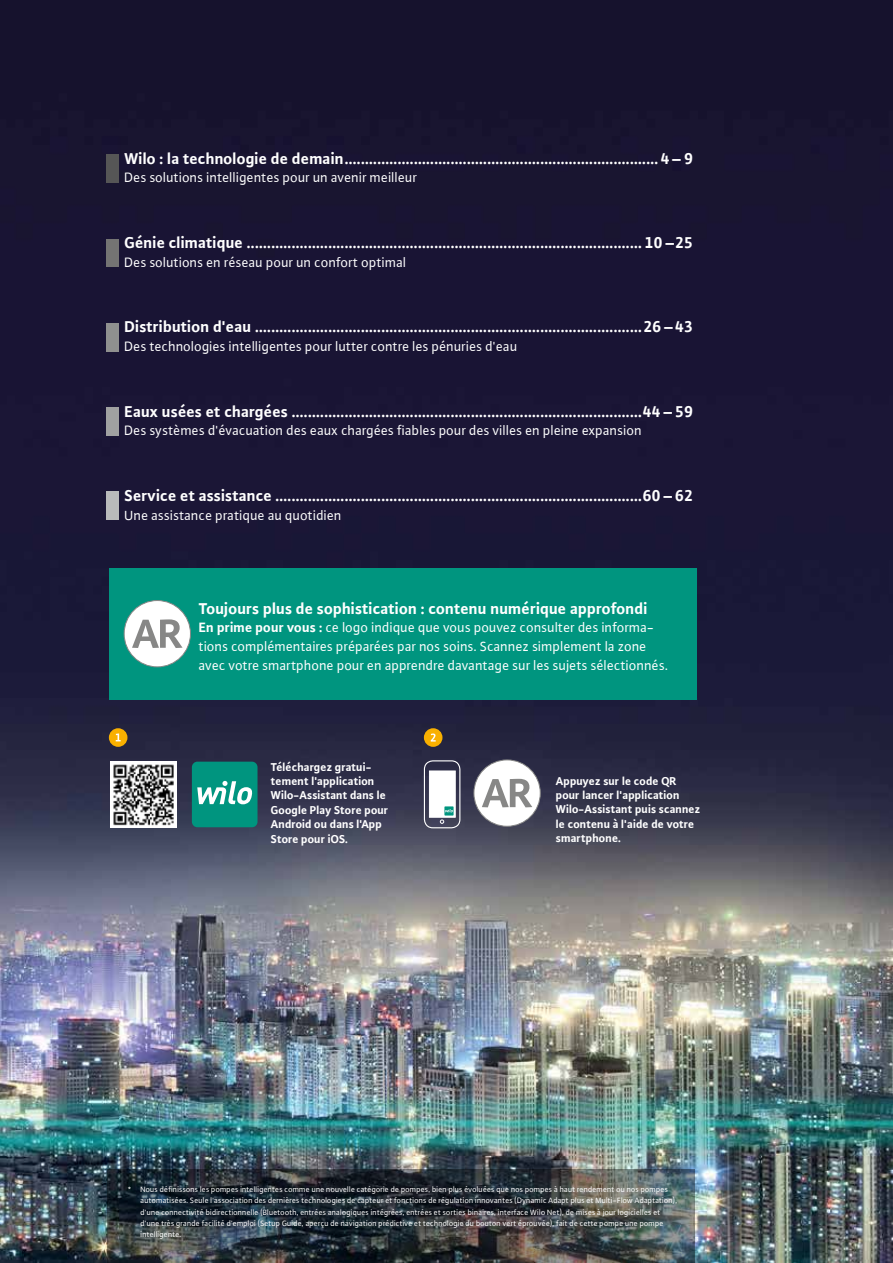
<style>
.page{position:relative;width:893px;height:1263px;background:#fff}
.page>*{position:absolute;margin:0;border:0;box-sizing:border-box;transform-origin:0 0}
.t1{font:700 16.5px "WILO Plus Global";color:#fff}
.t2{font:14.25px/18.8px "WILO Plus Global";color:#fff}
.t3{font:700 12px/14.4px "WILO Plus Global";color:#fff}
.t4{font:8.25px/11.2px "WILO Plus Global";color:#fff}
.s1{font-weight:700}
</style>
<div class="page">
<img style="left:0;top:0;width:893px;height:1263px">
<div style="left:107px;top:154px;width:12px;height:28px;background:#565656"></div>
<div style="left:107px;top:239px;width:12px;height:28px;background:#747473"></div>
<div style="left:107px;top:323px;width:12px;height:28px;background:#8f908f"></div>
<div style="left:107px;top:407px;width:12px;height:29px;background:#a0a1a1"></div>
<div style="left:107px;top:492px;width:12px;height:28px;background:#b9babb"></div>
<img style="left:107px;top:1169px;width:588px;height:94px">
<div style="left:109px;top:569px;width:588px;height:131px;background:#00957f"></div>
<div style="left:109px;top:728px;width:18px;height:19px;background:#f9b000;border-radius:50%"></div>
<svg style="left:116px;top:733px;width:5px;height:8px"></svg>
<div style="left:424px;top:728px;width:18px;height:19px;background:#f9b000;border-radius:50%"></div>
<svg style="left:431px;top:733px;width:5px;height:8px"></svg>
<svg style="left:440px;top:819px;width:4px;height:5px"></svg>
<div style="left:424px;top:760px;width:36px;height:68px;border:1px solid #fff;border-radius:9px"></div>
<div style="left:429px;top:771px;width:27px;height:47px;background:#fff;border:1px solid #fff"></div>
<svg style="left:444px;top:806px;width:10px;height:9px"></svg>
<svg style="left:445px;top:809px;width:8px;height:3px"></svg>
<div style="left:192px;top:762px;width:65px;height:65px;background:#00957f;border-radius:6px"></div>
<svg style="left:197px;top:781px;width:55px;height:23px"></svg>
<img style="left:110px;top:762px;width:67px;height:66px">
<div style="left:474px;top:760px;width:66px;height:66px;background:#fff;border-radius:50%"></div>
<div style="left:474px;top:759px;width:67px;height:68px;border:1px solid #878786;border-radius:50%"></div>
<svg style="left:482px;top:779px;width:50px;height:28px"></svg>
<div style="left:124px;top:600px;width:66px;height:67px;background:#fff;border-radius:50%"></div>
<div style="left:124px;top:600px;width:67px;height:67px;border:1px solid #878786;border-radius:50%"></div>
<svg style="left:132px;top:619px;width:51px;height:29px"></svg>
<p class="t1" style="left:125px;top:148px;width:570px">Wilo : la technologie de demain.............................................................................4 – 9</p>
<p class="t2" style="left:125px;top:168px;width:294px">Des solutions intelligentes pour un avenir meilleur</p>
<p class="t1" style="left:125px;top:233px;width:570px">Génie climatique ................................................................................................. 10 –25</p>
<p class="t2" style="left:125px;top:252px;width:283px">Des solutions en réseau pour un confort optimal</p>
<p class="t1" style="left:125px;top:317px;width:570px">Distribution d'eau ...............................................................................................26 –43</p>
<p class="t2" style="left:125px;top:337px;width:394px">Des technologies intelligentes pour lutter contre les pénuries d'eau</p>
<p class="t1" style="left:125px;top:401px;width:570px">Eaux usées et chargées ......................................................................................44 – 59</p>
<p class="t2" style="left:125px;top:421px;width:519px">Des systèmes d'évacuation des eaux chargées fiables pour des villes en pleine expansion</p>
<p class="t1" style="left:125px;top:486px;width:570px">Service et assistance ..........................................................................................60 – 62</p>
<p class="t2" style="left:125px;top:505px;width:219px">Une assistance pratique au quotidien</p>
<p class="t1" style="left:199px;top:598px;width:450px">Toujours plus de sophistication : contenu numérique approfondi</p>
<p class="t2" style="left:199px;top:618px;width:471px"><span class="s1">En prime pour vous :</span> ce logo indique que vous pouvez consulter des informa&shy;tions complémentaires préparées par nos soins. Scannez simplement la zone avec votre smartphone pour en apprendre davantage sur les sujets sélectionnés.</p>
<p class="t3" style="left:271px;top:759px;width:119px">Téléchargez gratui&shy;tement l'application<br>Wilo-Assistant dans le<br>Google Play Store pour<br>Android ou dans l'App<br>Store pour iOS.</p>
<p class="t3" style="left:556px;top:773px;width:146px">Appuyez sur le code QR pour lancer l'application<br>Wilo-Assistant puis scannez le contenu à l'aide de votre smartphone.</p>
<p class="t4" style="left:141px;top:1184px;width:538px;text-indent:-13px">* Nous définissons les pompes intelligentes comme une nouvelle catégorie de pompes, bien plus évoluées que nos pompes à haut rendement ou nos pompes automatisées. Seule l'association des dernières technologies de capteur et fonctions de régulation innovantes (Dynamic Adapt plus et Multi-Flow Adaptation), d'une connectivité bidirectionnelle (Bluetooth, entrées analogiques intégrées, entrées et sorties binaires, interface Wilo Net), de mises à jour logicielles et d'une très grande facilité d'emploi (Setup Guide, aperçu de navigation prédictive et technologie du bouton vert éprouvée), fait de cette pompe une pompe intelligente.</p>
</div>
